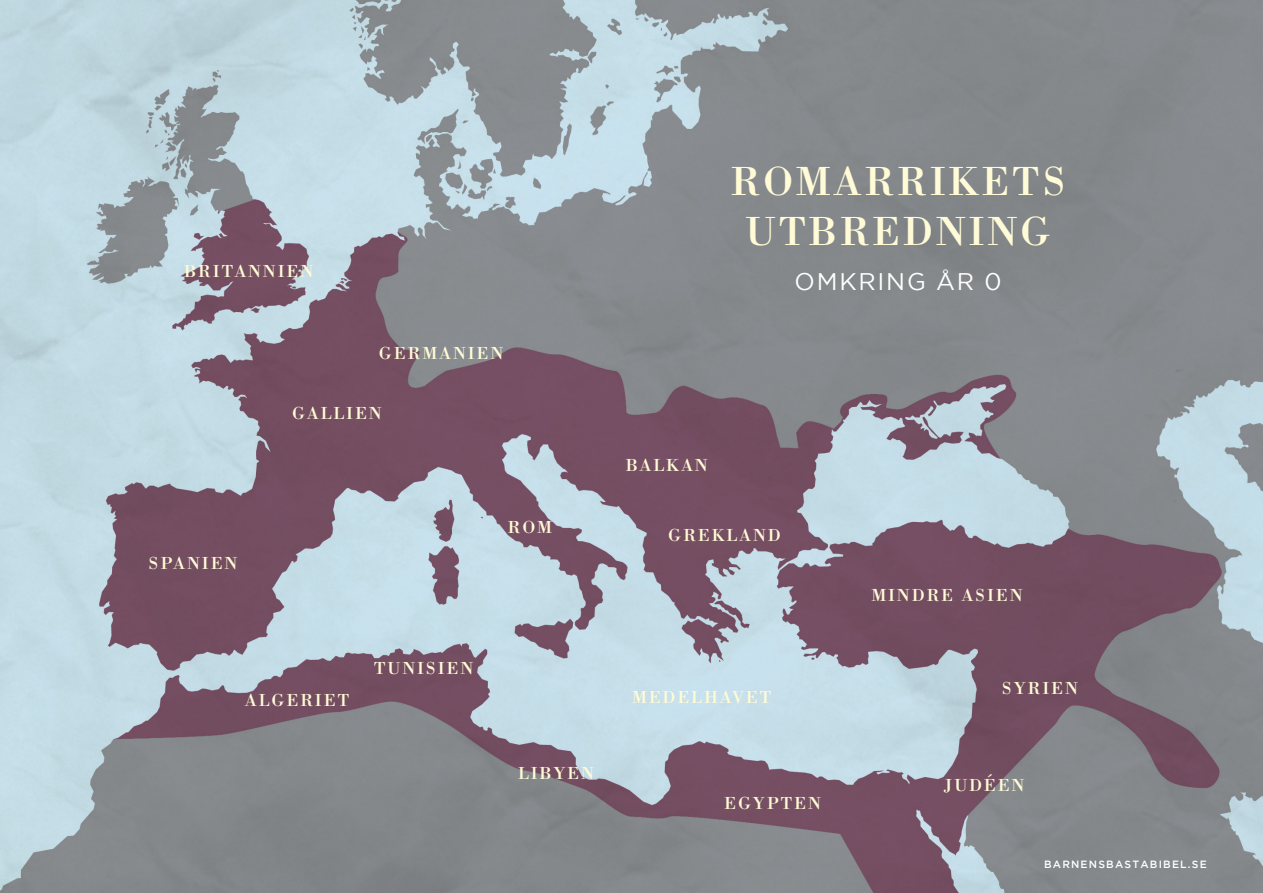
<style>
.page{position:relative;width:1263px;height:893px;background:#fff}
.page>*{position:absolute;margin:0;border:0;box-sizing:border-box;transform-origin:0 0}
.t1{font:42px/50.4px "Bodoni";letter-spacing:.06em;color:#fffbd6;text-align:center}
.t2{font:24px "Gotham";letter-spacing:.075em;color:#fff}
.Landsnamn{font:18px "Bodoni";letter-spacing:.1em;color:#fffbd6}
.t3{font:500 10.5px "Gotham";letter-spacing:.115em;color:#fff}
</style>
<div class="page">
<img style="left:0;top:0;width:1263px;height:893px">
<p class="Landsnamn" style="left:184px;top:260px;width:131px">BRITANNIEN</p>
<p class="Landsnamn" style="left:379px;top:342px;width:126px">GERMANIEN</p>
<p class="Landsnamn" style="left:292px;top:402px;width:91px">GALLIEN</p>
<p class="Landsnamn" style="left:149px;top:552px;width:90px">SPANIEN</p>
<p class="Landsnamn" style="left:508px;top:516px;width:46px">ROM</p>
<p class="Landsnamn" style="left:245px;top:689px;width:106px">ALGERIET</p>
<p class="Landsnamn" style="left:374px;top:657px;width:101px">TUNISIEN</p>
<p class="Landsnamn" style="left:518px;top:762px;width:78px">LIBYEN</p>
<p class="t1" style="left:730px;top:154px;width:337px">ROMARRIKETS<br>UTBREDNING</p>
<p class="t2" style="left:794px;top:268px;width:209px">OMKRING ÅR 0</p>
<p class="Landsnamn" style="left:626px;top:454px;width:84px">BALKAN</p>
<p class="Landsnamn" style="left:668px;top:524px;width:114px">GREKLAND</p>
<p class="Landsnamn" style="left:632px;top:686px;width:141px">MEDELHAVET</p>
<p class="Landsnamn" style="left:724px;top:792px;width:98px">EGYPTEN</p>
<p class="Landsnamn" style="left:871px;top:584px;width:153px">MINDRE ASIEN</p>
<p class="Landsnamn" style="left:1002px;top:677px;width:78px">SYRIEN</p>
<p class="Landsnamn" style="left:943px;top:774px;width:82px">JUDÉEN</p>
<p class="t3" style="left:1044px;top:858px;width:164px">BARNENSBASTABIBEL.SE</p>
</div>
